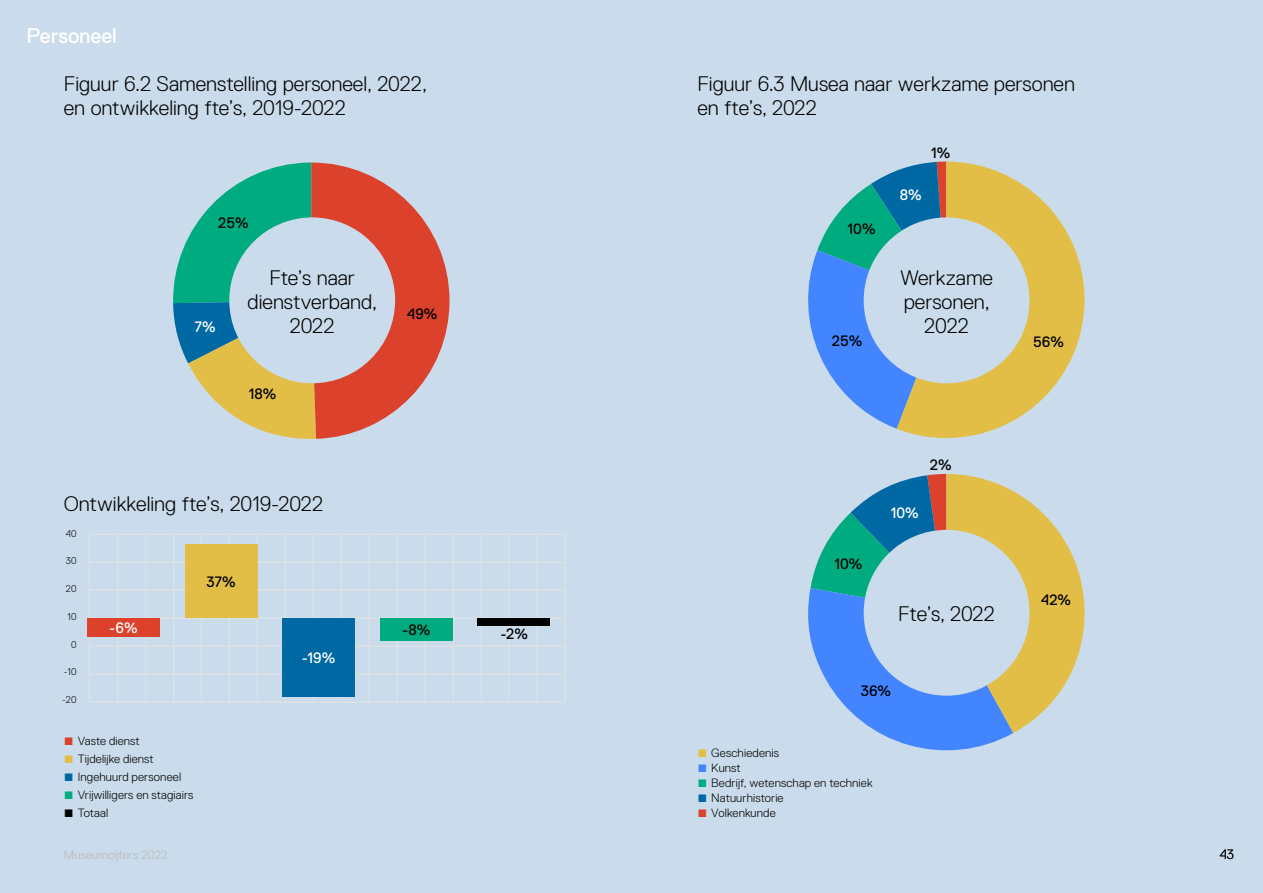
<style>
.page{position:relative;width:1263px;height:893px;background:#fff}
.page>*{position:absolute;margin:0;border:0;box-sizing:border-box;transform-origin:0 0}
.t1{font:300 21px/24px "Replica Std";color:#000;text-align:center}
.t2{font:21px "Replica Std";letter-spacing:-.005em;color:#fff}
.t3{font:15px "Replica Std";color:#000}
.t4{font:15px "Replica Std";color:#fff}
.t5{font:300 13.5px "Replica Std";color:#000}
.t6{font:300 12px "Replica Std";letter-spacing:.01em;color:#000}
.t7{font:300 12px "Replica Std";letter-spacing:.01em;color:#b8b8b8}
.t8{font:300 9.75px "Replica Std";letter-spacing:.02em;color:#000}
.s1{font-size:15px;color:#db412b}
.s2{font-size:15px;color:#e2be47}
.s3{font-size:15px;color:#0069a3}
.s4{font-size:15px;color:#00ac7f}
.s5{font-size:15px}
.s6{font-size:15px;color:#4285ff}
</style>
<div class="page">
<div style="left:631px;top:0;width:632px;height:893px;background:#cadceb"></div>
<div style="left:0;top:0;width:631px;height:893px;background:#cadceb"></div>
<hr style="left:89px;top:618px;width:476px;height:1px;background:#e3e3e3">
<hr style="left:89px;top:674px;width:476px;height:1px;background:#e3e3e3">
<hr style="left:89px;top:534px;width:476px;height:1px;background:#e3e3e3">
<hr style="left:89px;top:646px;width:476px;height:1px;background:#e3e3e3">
<hr style="left:89px;top:702px;width:476px;height:1px;background:#e3e3e3">
<hr style="left:89px;top:562px;width:476px;height:1px;background:#e3e3e3">
<hr style="left:89px;top:590px;width:476px;height:1px;background:#e3e3e3">
<hr style="left:285px;top:534px;width:1px;height:167px;background:#e3e3e3">
<hr style="left:145px;top:534px;width:1px;height:167px;background:#e3e3e3">
<hr style="left:453px;top:534px;width:1px;height:167px;background:#e3e3e3">
<hr style="left:369px;top:534px;width:1px;height:167px;background:#e3e3e3">
<hr style="left:229px;top:534px;width:1px;height:167px;background:#e3e3e3">
<hr style="left:536px;top:534px;width:1px;height:167px;background:#e3e3e3">
<hr style="left:257px;top:534px;width:1px;height:167px;background:#e3e3e3">
<hr style="left:117px;top:534px;width:1px;height:167px;background:#e3e3e3">
<hr style="left:425px;top:534px;width:1px;height:167px;background:#e3e3e3">
<hr style="left:341px;top:534px;width:1px;height:167px;background:#e3e3e3">
<hr style="left:201px;top:534px;width:1px;height:167px;background:#e3e3e3">
<hr style="left:508px;top:534px;width:1px;height:167px;background:#e3e3e3">
<hr style="left:313px;top:534px;width:1px;height:167px;background:#e3e3e3">
<hr style="left:173px;top:534px;width:1px;height:167px;background:#e3e3e3">
<hr style="left:481px;top:534px;width:1px;height:167px;background:#e3e3e3">
<hr style="left:397px;top:534px;width:1px;height:167px;background:#e3e3e3">
<hr style="left:564px;top:534px;width:2px;height:167px;background:#e3e3e3">
<hr style="left:89px;top:534px;width:1px;height:168px;background:#e3e3e3">
<svg style="left:808px;top:474px;width:276px;height:277px"></svg>
<svg style="left:808px;top:170px;width:89px;height:259px"></svg>
<svg style="left:897px;top:162px;width:187px;height:276px;fill:#e2be47"></svg>
<svg style="left:173px;top:163px;width:276px;height:276px"></svg>
<div style="left:864px;top:217px;width:165px;height:166px;background:#cadceb;border-radius:50%"></div>
<div style="left:864px;top:530px;width:165px;height:166px;background:#cadceb;border-radius:50%"></div>
<div style="left:87px;top:618px;width:73px;height:19px;background:#db412b"></div>
<div style="left:282px;top:618px;width:73px;height:79px;background:#0069a3"></div>
<div style="left:380px;top:618px;width:72px;height:22px;background:#00ac7f"></div>
<div style="left:478px;top:618px;width:72px;height:7px;background:#000"></div>
<div style="left:185px;top:544px;width:72px;height:74px;background:#e2be47"></div>
<div style="left:229px;top:217px;width:166px;height:166px;background:#cadceb;border-radius:50%"></div>
<p class="t2" style="left:27px;top:24px;width:92px">Personeel</p>
<p class="t1" style="left:64px;top:71px;width:365px;text-align:left">Figuur 6.2 Samenstelling personeel, 2022, en ontwikkeling fte’s, 2019-2022</p>
<p class="t3" style="left:218px;top:214px;width:32px">25%</p>
<p class="t4" style="left:195px;top:318px;width:23px">7%</p>
<p class="t1" style="left:248px;top:266px;width:131px">Fte’s naar dienstverband,<br>2022</p>
<p class="t3" style="left:249px;top:385px;width:29px">18%</p>
<p class="t3" style="left:407px;top:306px;width:32px">49%</p>
<p class="t1" style="left:64px;top:491px;width:261px">Ontwikkeling fte’s, 2019-2022</p>
<p class="t8" style="left:66px;top:528px;width:12px">40</p>
<p class="t8" style="left:66px;top:556px;width:12px">30</p>
<p class="t8" style="left:66px;top:583px;width:12px">20</p>
<p class="t8" style="left:67px;top:611px;width:11px">10</p>
<p class="t8" style="left:71px;top:639px;width:7px">0</p>
<p class="t8" style="left:64px;top:667px;width:14px">-10</p>
<p class="t8" style="left:62px;top:694px;width:16px">-20</p>
<p class="t4" style="left:109px;top:619px;width:30px">-6%</p>
<p class="t6" style="left:64px;top:734px;width:78px"><span class="s1">•</span> Vaste dienst</p>
<p class="t6" style="left:64px;top:752px;width:92px"><span class="s2">•</span> Tijdelijke dienst</p>
<p class="t6" style="left:64px;top:770px;width:119px"><span class="s3">•</span> Ingehuurd personeel</p>
<p class="t6" style="left:64px;top:788px;width:131px"><span class="s4">•</span> Vrijwilligers en stagiairs</p>
<p class="t6" style="left:64px;top:806px;width:46px"><span class="s5">•</span> Totaal</p>
<p class="t7" style="left:64px;top:848px;width:105px">Museumcijfers 2022</p>
<p class="t3" style="left:206px;top:574px;width:31px">37%</p>
<p class="t4" style="left:302px;top:650px;width:35px">-19%</p>
<p class="t3" style="left:402px;top:622px;width:30px">-8%</p>
<p class="t3" style="left:500px;top:626px;width:29px">-2%</p>
<p class="t1" style="left:697px;top:71px;width:379px;text-align:left">Figuur 6.3 Musea naar werkzame personen en fte’s, 2022</p>
<p class="t3" style="left:848px;top:221px;width:29px">10%</p>
<p class="t3" style="left:832px;top:332px;width:32px">25%</p>
<p class="t3" style="left:931px;top:144px;width:21px">1%</p>
<p class="t4" style="left:900px;top:186px;width:23px">8%</p>
<p class="t1" style="left:900px;top:265px;width:95px">Werkzame personen,<br>2022</p>
<p class="t3" style="left:1033px;top:333px;width:32px">56%</p>
<p class="t3" style="left:834px;top:555px;width:29px">10%</p>
<p class="t3" style="left:930px;top:456px;width:23px">2%</p>
<p class="t4" style="left:891px;top:504px;width:29px">10%</p>
<p class="t1" style="left:898px;top:602px;width:98px">Fte’s, 2022</p>
<p class="t3" style="left:861px;top:683px;width:32px">36%</p>
<p class="t6" style="left:697px;top:746px;width:83px"><span class="s2">•</span> Geschiedenis</p>
<p class="t6" style="left:697px;top:761px;width:45px"><span class="s6">•</span> Kunst</p>
<p class="t6" style="left:697px;top:776px;width:177px"><span class="s4">•</span> Bedrijf, wetenschap en techniek</p>
<p class="t6" style="left:697px;top:791px;width:88px"><span class="s3">•</span> Natuurhistorie</p>
<p class="t6" style="left:697px;top:806px;width:80px"><span class="s1">•</span> Volkenkunde</p>
<p class="t3" style="left:1041px;top:592px;width:31px">42%</p>
<p class="t5" style="left:1220px;top:846px;width:16px">43</p>
</div>
